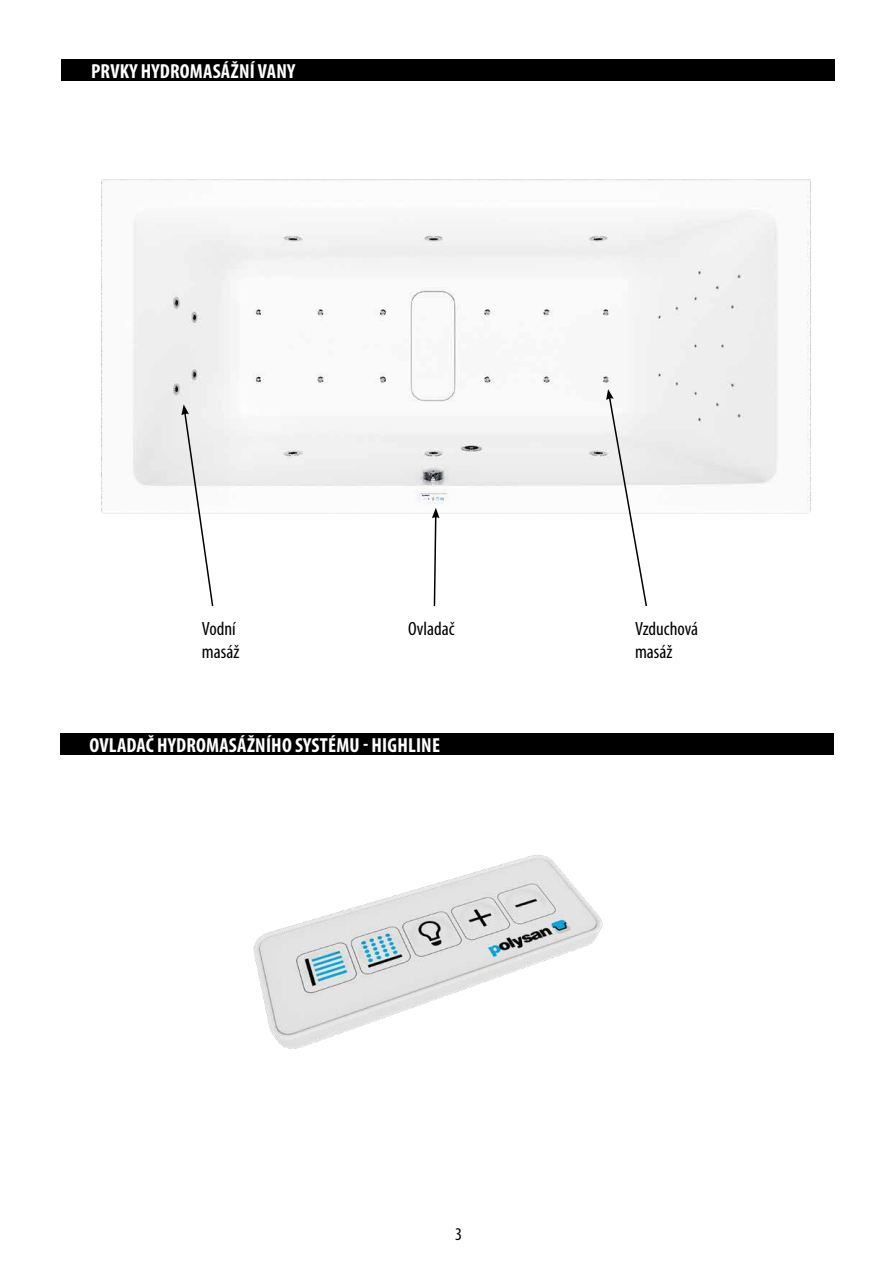
<style>
.page{position:relative;width:893px;height:1263px;background:#fff}
.page>*{position:absolute;margin:0;border:0;box-sizing:border-box;transform-origin:0 0}
.t1{font:700 condensed 20.4px "Myriad Pro";letter-spacing:.01em;color:#fff}
.t2{font:condensed 19.2px/22.5px "Myriad Pro";color:#000}
.t3{font:condensed 18px "Myriad Pro";color:#000}
</style>
<div class="page">
<img style="left:78px;top:59px;width:757px;height:455px">
<svg style="left:432px;top:508px;width:8px;height:99px"></svg>
<svg style="left:606px;top:389px;width:42px;height:218px"></svg>
<svg style="left:181px;top:404px;width:33px;height:202px"></svg>
<div style="left:61px;top:60px;width:774px;height:21px;background:#000"></div>
<div style="left:60px;top:733px;width:773px;height:22px;background:#000"></div>
<img style="left:253px;top:855px;width:350px;height:194px">
<p class="t1" style="left:91px;top:59px;width:206px">PRVKY HYDROMASÁŽNÍ VANY</p>
<p class="t2" style="left:202px;top:617px;width:39px">Vodní masáž</p>
<p class="t2" style="left:635px;top:617px;width:65px">Vzduchová masáž</p>
<p class="t2" style="left:408px;top:617px;width:48px">Ovladač</p>
<p class="t1" style="left:89px;top:732px;width:352px">OVLADAČ HYDROMASÁŽNÍHO SYSTÉMU - HIGHLINE</p>
<p class="t3" style="left:455px;top:1223px;width:8px">3</p>
</div>
